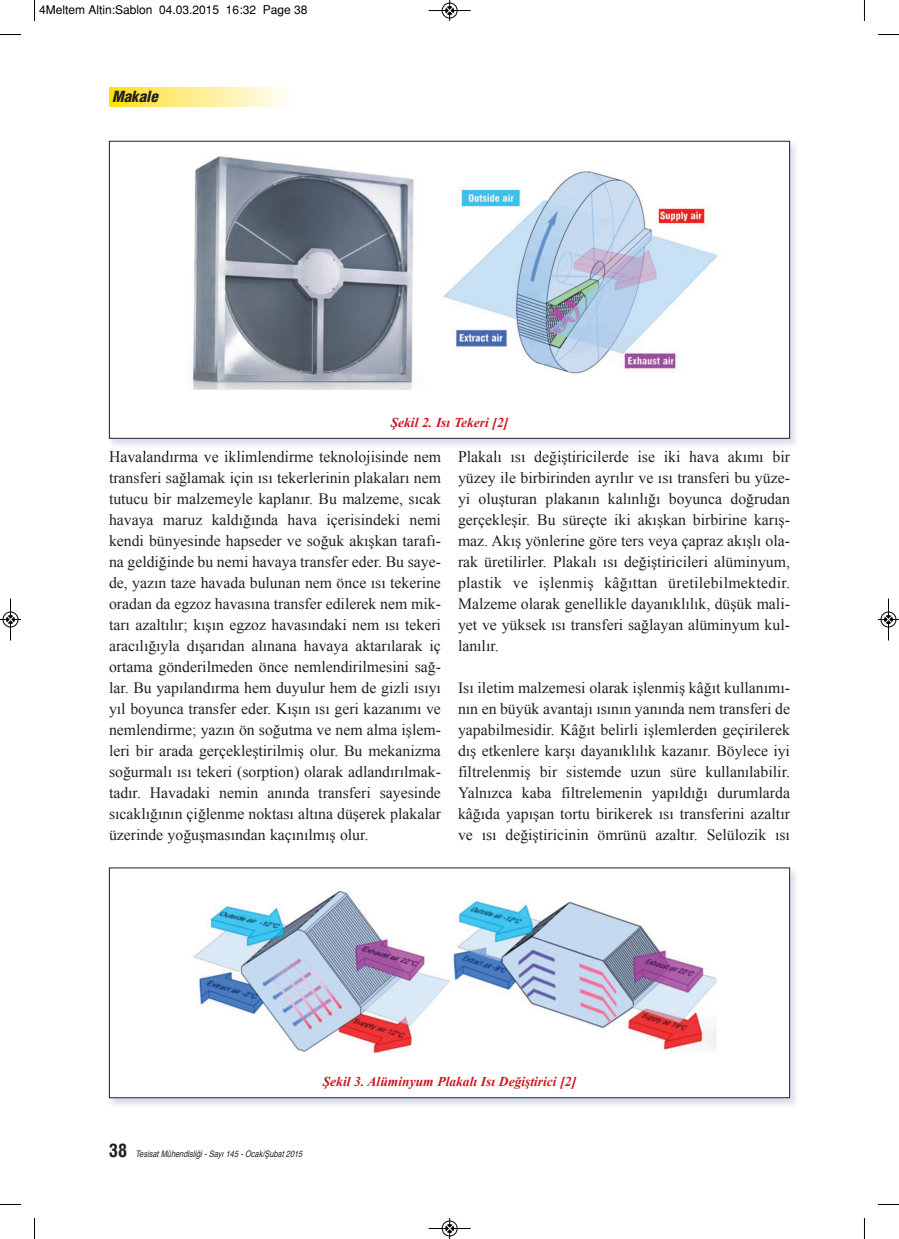
<style>
.page{position:relative;width:899px;height:1239px;background:#fff}
.page>*{position:absolute;margin:0;border:0;box-sizing:border-box;transform-origin:0 0}
.t1{font:15.75px/21px "Times New Roman";color:#231f20;text-align:justify}
.t2{font:italic 900 condensed 15px "Helvetica";color:#231f20}
.t3{font:italic 700 13.5px "Times New Roman";color:#cd1520}
.t4{font:12px "Helvetica";color:#000}
.t5{font:italic condensed 9px "Helvetica";color:#231f20}
.s1{font-weight:700;font-style:normal;font-size:18px}
</style>
<div class="page">
<svg style="left:109px;top:88px;width:176px;height:19px;background:#feee8b"></svg>
<img style="left:108px;top:140px;width:688px;height:313px">
<img style="left:109px;top:450px;width:37px;height:3px">
<img style="left:458px;top:450px;width:35px;height:3px">
<div style="left:109px;top:141px;width:680px;height:297px;background:#fff"></div>
<img style="left:192px;top:156px;width:526px;height:233px">
<img style="left:108px;top:867px;width:688px;height:239px">
<div style="left:109px;top:867px;width:680px;height:230px;background:#fff"></div>
<img style="left:193px;top:890px;width:523px;height:162px">
<svg style="left:34px;top:0;width:1px;height:21px"></svg>
<svg style="left:0;top:34px;width:21px;height:1px"></svg>
<svg style="left:878px;top:34px;width:20px;height:1px"></svg>
<svg style="left:34px;top:1218px;width:1px;height:20px"></svg>
<svg style="left:0;top:1204px;width:21px;height:1px"></svg>
<svg style="left:878px;top:1204px;width:20px;height:1px"></svg>
<div style="left:441px;top:3px;width:16px;height:16px;border:1px solid #fff;border-radius:50%"></div>
<hr style="left:428px;top:10px;width:42px;height:1px;background:#000">
<div style="left:442px;top:3px;width:15px;height:15px;border:1px solid #000;border-radius:50%"></div>
<svg style="left:445px;top:0;width:8px;height:21px"></svg>
<div style="left:441px;top:1220px;width:16px;height:16px;border:1px solid #fff;border-radius:50%"></div>
<hr style="left:428px;top:1228px;width:42px;height:1px;background:#000">
<div style="left:442px;top:1220px;width:15px;height:15px;border:1px solid #000;border-radius:50%"></div>
<svg style="left:445px;top:1218px;width:8px;height:20px"></svg>
<hr style="left:10px;top:598px;width:1px;height:42px;background:#000">
<div style="left:3px;top:611px;width:15px;height:16px;border:1px solid #000;border-radius:50%"></div>
<svg style="left:0;top:615px;width:21px;height:8px"></svg>
<div style="left:880px;top:611px;width:16px;height:16px;border:1px solid #fff;border-radius:50%"></div>
<hr style="left:887px;top:598px;width:1px;height:42px;background:#000">
<div style="left:880px;top:611px;width:15px;height:16px;border:1px solid #000;border-radius:50%"></div>
<svg style="left:878px;top:615px;width:20px;height:8px"></svg>
<p class="t4" style="left:39px;top:2px;width:270px">4Meltem Altin:Sablon 04.03.2015 16:32 Page 38</p>
<p class="t2" style="left:112px;top:87px;width:51px">Makale</p>
<p class="t3" style="left:390px;top:415px;width:119px">Şekil 2. Isı Tekeri [2]</p>
<p class="t1" style="left:109px;top:446px;width:333px">Havalandırma ve iklimlendirme teknolojisinde nem transferi sağlamak için ısı tekerlerinin plakaları nem tutucu bir malzemeyle kaplanır. Bu malzeme, sıcak havaya maruz kaldığında hava içerisindeki nemi kendi bünyesinde hapseder ve soğuk akışkan tarafı&shy;na geldiğinde bu nemi havaya transfer eder. Bu saye&shy;de, yazın taze havada bulunan nem önce ısı tekerine oradan da egzoz havasına transfer edilerek nem mik&shy;tarı azaltılır; kışın egzoz havasındaki nem ısı tekeri aracılığıyla dışarıdan alınana havaya aktarılarak iç ortama gönderilmeden önce nemlendirilmesini sağ&shy;lar. Bu yapılandırma hem duyulur hem de gizli ısıyı yıl boyunca transfer eder. Kışın ısı geri kazanımı ve nemlendirme; yazın ön soğutma ve nem alma işlem&shy;leri bir arada gerçekleştirilmiş olur. Bu mekanizma soğurmalı ısı tekeri (sorption) olarak adlandırılmak&shy;tadır. Havadaki nemin anında transferi sayesinde sıcaklığının çiğlenme noktası altına düşerek plakalar üzerinde yoğuşmasından kaçınılmış olur.</p>
<p class="t1" style="left:458px;top:446px;width:333px">Plakalı ısı değiştiricilerde ise iki hava akımı bir yüzey ile birbirinden ayrılır ve ısı transferi bu yüze&shy;yi oluşturan plakanın kalınlığı boyunca doğrudan gerçekleşir. Bu süreçte iki akışkan birbirine karış&shy;maz. Akış yönlerine göre ters veya çapraz akışlı ola&shy;rak üretilirler. Plakalı ısı değiştiricileri alüminyum, plastik ve işlenmiş kâğıttan üretilebilmektedir.<br>Malzeme olarak genellikle dayanıklılık, düşük mali&shy;yet ve yüksek ısı transferi sağlayan alüminyum kul&shy;lanılır.</p>
<p class="t1" style="left:458px;top:677px;width:333px">Isı iletim malzemesi olarak işlenmiş kâğıt kullanımı&shy;nın en büyük avantajı ısının yanında nem transferi de yapabilmesidir. Kâğıt belirli işlemlerden geçirilerek dış etkenlere karşı dayanıklılık kazanır. Böylece iyi filtrelenmiş bir sistemde uzun süre kullanılabilir.<br>Yalnızca kaba filtrelemenin yapıldığı durumlarda kâğıda yapışan tortu birikerek ısı transferini azaltır ve ısı değiştiricinin ömrünü azaltır. Selülozik ısı</p>
<p class="t3" style="left:322px;top:1074px;width:255px">Şekil 3. Alüminyum Plakalı Isı Değiştirici [2]</p>
<p class="t5" style="left:109px;top:1149px;width:196px"><span class="s1">3 8</span> Tesisat Mühendisliği - Sayı 145 - Ocak/Şubat 2015</p>
</div>
